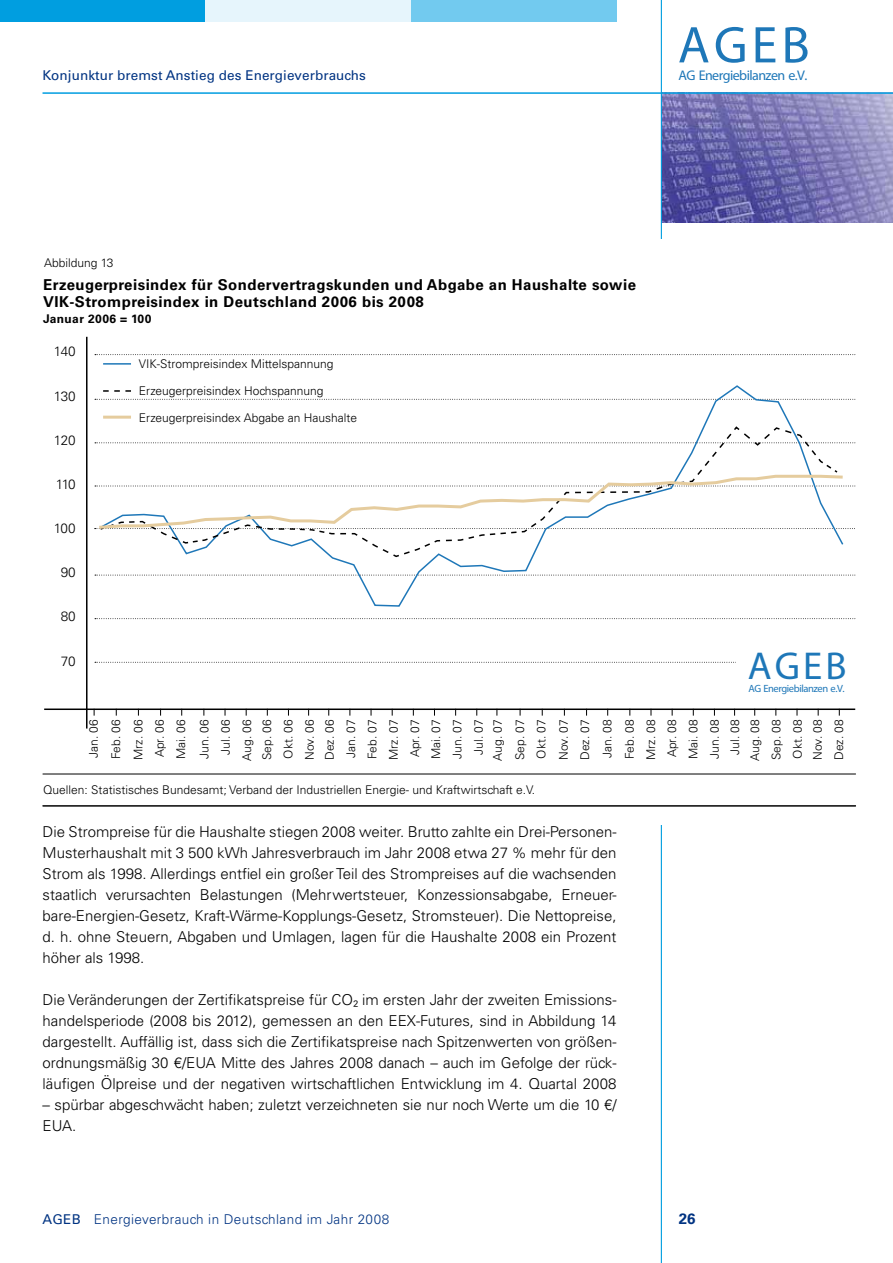
<style>
.page{position:relative;width:893px;height:1263px;background:#fff}
.page>*{position:absolute;margin:0;border:0;box-sizing:border-box;transform-origin:0 0}
.t1{font:52.05px "Myriad Pro";color:#1e77b8}
.t2{font:39px "Myriad Pro";color:#1e77b8}
.t3{font:300 15px/21px "Univers LT Std";color:#000;text-align:justify}
.t4{font:700 15px/16.5px "Univers LT Std";letter-spacing:.03em;color:#000}
.t5{font:700 15px "Univers LT Std";color:#003382}
.t6{font:13.95px "Myriad Pro";letter-spacing:-.04em;color:#1e77b8}
.t7{font:300 13.5px "Univers LT Std";letter-spacing:.03em;color:#003382}
.t8{font:13.5px "Univers LT Std";letter-spacing:.005em;color:#003382}
.t9{font:300 13.5px "Univers LT Std";color:#000}
.t10{font:300 12px/21.3px "Univers LT Std";color:#000;text-align:center}
.t11{font:700 12px "Univers LT Std";letter-spacing:.03em;color:#000}
.t12{font:10.5px "Myriad Pro";letter-spacing:-.04em;color:#1e77b8}
.s1{font-weight:400}
</style>
<div class="page">
<img style="left:662px;top:94px;width:231px;height:128px">
<div style="left:0;top:0;width:206px;height:21px;background:#009ee0"></div>
<div style="left:205px;top:0;width:206px;height:21px;background:#e6f5fc"></div>
<div style="left:411px;top:0;width:206px;height:21px;background:#72caef"></div>
<hr style="left:661px;top:0;width:1px;height:1263px;background:#009ee0">
<hr style="left:43px;top:92px;width:850px;height:2px;background:#009ee0">
<hr style="left:86px;top:337px;width:2px;height:391px;background:#000">
<hr style="left:44px;top:708px;width:811px;height:2px;background:#000">
<hr style="left:43px;top:774px;width:813px;height:1px;background:#000">
<svg style="left:95px;top:618px;width:761px;height:1px"></svg>
<svg style="left:95px;top:575px;width:761px;height:1px"></svg>
<svg style="left:95px;top:399px;width:761px;height:1px"></svg>
<svg style="left:95px;top:662px;width:641px;height:1px"></svg>
<hr style="left:103px;top:363px;width:28px;height:2px;background:#1e77b8">
<hr style="left:43px;top:805px;width:813px;height:1px;background:#000">
<svg style="left:95px;top:354px;width:761px;height:1px"></svg>
<svg style="left:100px;top:385px;width:745px;height:222px"></svg>
<svg style="left:100px;top:425px;width:739px;height:133px"></svg>
<svg style="left:95px;top:428px;width:761px;height:128px"></svg>
<p class="t8" style="left:43px;top:67px;width:325px">Konjunktur bremst Anstieg des Energieverbrauchs</p>
<h1 class="t1" style="left:678px;top:13px;width:133px">AGEB</h1>
<p class="t6" style="left:679px;top:67px;width:130px">AG Energiebilanzen e.V.</p>
<p class="t10" style="left:44px;top:252px;width:71px">Abbildung 13</p>
<p class="t4" style="left:43px;top:277px;width:594px">Erzeugerpreisindex für Sondervertragskunden und Abgabe an Haushalte sowie<br>VIK-Strompreisindex in Deutschland 2006 bis 2008</p>
<p class="t11" style="left:43px;top:312px;width:110px">Januar 2006 = 100</p>
<p class="t9" style="left:54px;top:343px;width:23px">140</p>
<p class="t9" style="left:54px;top:388px;width:23px">130</p>
<p class="t9" style="left:54px;top:432px;width:23px">120</p>
<p class="t9" style="left:56px;top:476px;width:21px">110</p>
<p class="t9" style="left:54px;top:520px;width:23px">100</p>
<p class="t9" style="left:61px;top:564px;width:17px">90</p>
<p class="t9" style="left:61px;top:608px;width:17px">80</p>
<p class="t9" style="left:61px;top:652px;width:17px">70</p>
<p class="t10" style="left:139px;top:353px;width:196px">VIK-Strompreisindex Mittelspannung</p>
<p class="t10" style="left:139px;top:380px;width:186px">Erzeugerpreisindex Hochspannung</p>
<p class="t10" style="left:139px;top:407px;width:220px">Erzeugerpreisindex Abgabe an Haushalte</p>
<h2 class="t2" style="left:748px;top:641px;width:100px">AGEB</h2>
<p class="t12" style="left:748px;top:682px;width:98px">AG Energiebilanzen e.V.</p>
<p class="t10" style="left:83px;top:760px;width:42px;line-height:21.8px;text-align:justify;rotate:-90deg">Jan. 06<br>Feb. 06<br>Mrz. 06<br>Apr. 06<br>Mai. 06</p>
<p class="t10" style="left:194px;top:761px;width:43px;rotate:-90deg">Jun. 06<br>Jul. 06<br>Aug. 06<br>Sep. 06<br>Okt. 06<br>Nov. 06<br>Dez. 06<br>Jan. 07<br>Feb. 07<br>Mrz. 07<br>Apr. 07<br>Mai. 07<br>Jun. 07<br>Jul. 07</p>
<p class="t10" style="left:487px;top:761px;width:43px;rotate:-90deg">Aug. 07<br>Sep. 07<br>Okt. 07<br>Nov. 07<br>Dez. 07<br>Jan. 08<br>Feb. 08<br>Mrz. 08<br>Apr. 08<br>Mai. 08<br>Jun. 08<br>Jul. 08<br>Aug. 08<br>Sep. 08<br>Okt. 08<br>Nov. 08<br>Dez. 08</p>
<p class="t10" style="left:43px;top:779px;width:494px">Quellen: Statistisches Bundesamt; Verband der Industriellen Energie- und Kraftwirtschaft e.V.</p>
<p class="t3" style="left:43px;top:821px;width:576px">Die Strompreise für die Haushalte stiegen 2008 weiter. Brutto zahlte ein Drei-Personen-Musterhaushalt mit 3 500 kWh Jahresverbrauch im Jahr 2008 etwa 27 % mehr für den Strom als 1998. Allerdings entfiel ein großer Teil des Strompreises auf die wachsenden staatlich verursachten Belastungen (Mehrwertsteuer, Konzessionsabgabe, Erneuer&shy;bare-Energien-Gesetz, Kraft-Wärme-Kopplungs-Gesetz, Stromsteuer). Die Nettopreise, d. h. ohne Steuern, Abgaben und Umlagen, lagen für die Haushalte 2008 ein Prozent höher als 1998.</p>
<p class="t3" style="left:43px;top:989px;width:576px">Die Veränderungen der Zertifikatspreise für CO² im ersten Jahr der zweiten Emissions&shy;handelsperiode (2008 bis 2012), gemessen an den EEX-Futures, sind in Abbildung 14 dargestellt. Auffällig ist, dass sich die Zertifikatspreise nach Spitzenwerten von größen&shy;ordnungsmäßig 30 €/EUA Mitte des Jahres 2008 danach – auch im Gefolge der rück&shy;läufigen Ölpreise und der negativen wirtschaftlichen Entwicklung im 4. Quartal 2008</p>
<p class="t3" style="left:43px;top:1094px;width:576px">– spürbar abgeschwächt haben; zuletzt verzeichneten sie nur noch Werte um die 10 €/<br>EUA.</p>
<p class="t7" style="left:43px;top:1211px;width:348px"><span class="s1">AGEB</span> Energieverbrauch in Deutschland im Jahr 2008</p>
<p class="t5" style="left:679px;top:1210px;width:18px">26</p>
</div>
